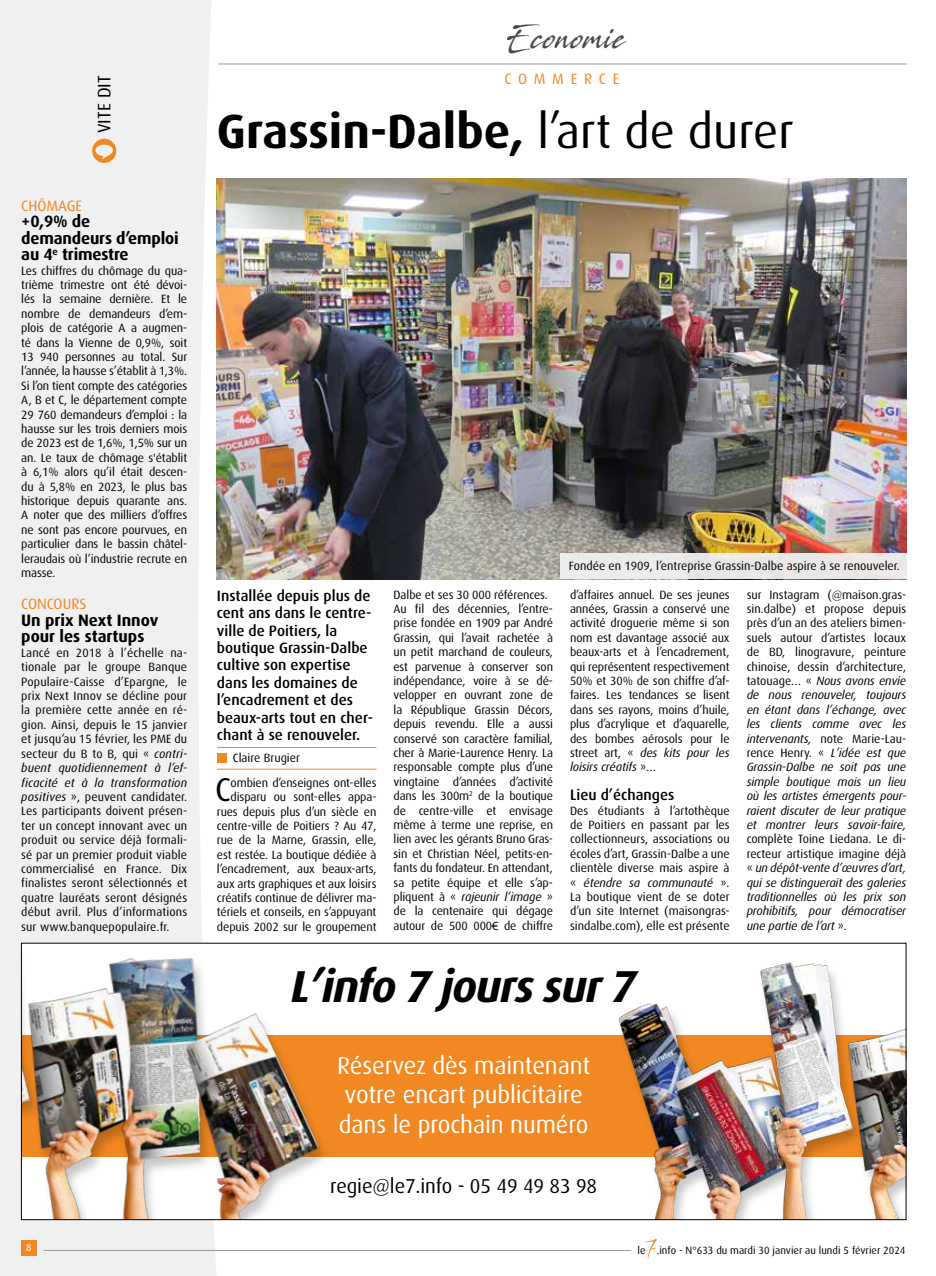
<style>
.page{position:relative;width:936px;height:1276px;background:#fff}
.page>*{position:absolute;margin:0;border:0;box-sizing:border-box;transform-origin:0 0}
.t1{font:700 48px "Dax";color:#000}
.t2{font:italic 700 44.7px "Dax";letter-spacing:-.03em;color:#000}
.t3{font:33px "Dax";color:#000}
.t4{font:30px "Stingray";letter-spacing:.04em;color:#4a4a49;scale:.74 1}
.t5{font:24.3px/29.2px "Dax";letter-spacing:-.005em;color:#fff}
.t6{font:20.1px "Dax";letter-spacing:-.005em;color:#000}
.t7{font:18px "Dax";color:#000}
.t8{font:700 16.5px/16.5px "Dax";letter-spacing:-.01em;color:#000}
.t9{font:500 15px/17.4px "Dax";color:#000}
.t10{font:15px "Dax";color:#f18821}
.t11{font:15px "Dax";letter-spacing:.45em;color:#f18821}
.t12{font:12px/14.4px "Dax";letter-spacing:-.01em;color:#000;text-align:justify}
.t13{font:italic 12px/14.4px "Dax";letter-spacing:-.01em;color:#000;text-align:justify}
.t14{font:10.5px "Dax";color:#000}
.t15{font:10.2px "Dax";color:#fff}
.s1{font-style:italic}
.s2{font-weight:400}
.s3{font-family:"Arial";font-size:11.25px}
.s4{font-style:normal}
</style>
<div class="page">
<svg style="left:0;top:0;width:218px;height:1276px;fill:#f0f0f0"></svg>
<hr style="left:217px;top:747px;width:159px;height:1px;background:#f18825">
<div style="left:217px;top:753px;width:9px;height:10px;background:#f18821"></div>
<hr style="left:217px;top:769px;width:159px;height:1px;background:#f18825">
<svg style="left:92px;top:139px;width:24px;height:24px"></svg>
<img style="left:217px;top:179px;width:689px;height:400px">
<div style="left:560px;top:553px;width:347px;height:26px;background:#ebe8e7"></div>
<div style="left:21px;top:1240px;width:15px;height:15px;background:#f18821"></div>
<hr style="left:218px;top:64px;width:689px;height:1px;background:#9d9d9c">
<hr style="left:44px;top:1250px;width:587px;height:1px;background:#9d9d9c">
<svg style="left:645px;top:1239px;width:12px;height:19px"></svg>
<div style="left:21px;top:1034px;width:885px;height:122px;background:#f18821"></div>
<img style="left:23px;top:945px;width:337px;height:272px">
<img style="left:583px;top:962px;width:321px;height:255px">
<h3 class="t7" style="left:94px;top:133px;width:59px;rotate:-90deg">VITE DIT</h3>
<p class="t10" style="left:21px;top:197px;width:62px">CHÔMAGE</p>
<h3 class="t8" style="left:21px;top:213px;width:159px">+0,9% de demandeurs d’emploi au 4<sup>e</sup> trimestre</h3>
<p class="t12" style="left:21px;top:263px;width:167px">Les chiffres du chômage du qua&shy;trième trimestre ont été dévoi&shy;lés la semaine dernière. Et le nombre de demandeurs d’em&shy;plois de catégorie A a augmen&shy;té dans la Vienne de 0,9%, soit 13 940 personnes au total. Sur l’année, la hausse s’établit à 1,3%.<br>Si l’on tient compte des catégories A, B et C, le département compte 29 760 demandeurs d’emploi : la hausse sur les trois derniers mois de 2023 est de 1,6%, 1,5% sur un an. Le taux de chômage s'établit à 6,1% alors qu’il était descen&shy;du à 5,8% en 2023, le plus bas historique depuis quarante ans.<br>A noter que des milliers d’offres ne sont pas encore pourvues, en particulier dans le bassin châtel&shy;leraudais où l’industrie recrute en masse.</p>
<p class="t10" style="left:21px;top:596px;width:67px">CONCOURS</p>
<h3 class="t8" style="left:21px;top:612px;width:138px">Un prix Next Innov pour les startups</h3>
<p class="t12" style="left:21px;top:645px;width:167px">Lancé en 2018 à l’échelle na&shy;tionale par le groupe Banque Populaire-Caisse d’Epargne, le prix Next Innov se décline pour la première cette année en ré&shy;gion. Ainsi, depuis le 15 janvier et jusqu’au 15 février, les PME du secteur du B to B, qui « <span class="s1">contri&shy;buent quotidiennement à l’ef&shy;ficacité et à la transformation positives</span> », peuvent candidater.<br>Les participants doivent présen&shy;ter un concept innovant avec un produit ou service déjà formali&shy;sé par un premier produit viable commercialisé en France. Dix finalistes seront sélectionnés et quatre lauréats seront désignés début avril. Plus d’informations sur www.banquepopulaire.fr.</p>
<p class="t15" style="left:23px;top:1242px;width:12px">1 08</p>
<h3 class="t4" style="left:508px;top:18px;width:160px">Economie</h3>
<p class="t11" style="left:504px;top:71px;width:116px">COMMERCE</p>
<h1 class="t1" style="left:217px;top:104px;width:578px">Grassin-Dalbe, <span class="s2">l’art de durer</span></h1>
<p class="t9" style="left:217px;top:587px;width:157px">Installée depuis plus de cent ans dans le centre&shy;ville de Poitiers, la boutique Grassin-Dalbe cultive son expertise dans les domaines de l’encadrement et des beaux-arts tout en cher&shy;chant à se renouveler.</p>
<p class="t12" style="left:233px;top:750px;width:69px">Claire Brugier</p>
<h3 class="t3" style="left:215px;top:771px;width:17px">C</h3>
<p class="t12" style="left:217px;top:775px;width:161px;text-align:right">ombien d’enseignes ont-elles disparu ou sont-elles appa&shy;rues depuis plus d’un siècle en centre-ville de Poitiers ? Au 47, rue de la Marne, Grassin, elle, est restée. La boutique dédiée à l’encadrement, aux beaux-arts, aux arts graphiques et aux loisirs créatifs continue de délivrer ma&shy;tériels et conseils, en s’appuyant depuis 2002 sur le groupement</p>
<p class="t12" style="left:568px;top:558px;width:332px">Fondée en 1909, l’entreprise Grassin-Dalbe aspire à se renouveler.</p>
<p class="t12" style="left:393px;top:587px;width:161px;text-align:left">Dalbe et ses 30 000 références.<br>Au fil des décennies, l’entre&shy;prise fondée en 1909 par André<br>Grassin, qui l’avait rachetée à un petit marchand de couleurs, est parvenue à conserver son indépendance, voire à se dé&shy;velopper en ouvrant zone de la République Grassin Décors, depuis revendu. Elle a aussi conservé son caractère familial, cher à Marie-Laurence Henry. La responsable compte plus d’une vingtaine d’années d’activité dans les 300m<sup>2</sup> de la boutique de centre-ville et envisage même à terme une reprise, en lien avec les gérants Bruno Gras&shy;sin et Christian Néel, petits-en&shy;fants du fondateur. En attendant, sa petite équipe et elle s’ap&shy;pliquent à « <span class="s1">rajeunir l’image</span> » de la centenaire qui dégage autour de 500 000<span class="s3">€</span> de chiffre</p>
<p class="t12" style="left:570px;top:587px;width:161px">d’affaires annuel. De ses jeunes années, Grassin a conservé une activité droguerie même si son nom est davantage associé aux beaux-arts et à l’encadrement, qui représentent respectivement 50% et 30% de son chiffre d’af&shy;faires. Les tendances se lisent dans ses rayons, moins d’huile, plus d’acrylique et d’aquarelle, des bombes aérosols pour le street art, « <span class="s1">des kits pour les loisirs créatifs</span> »…</p>
<p class="t9" style="left:570px;top:786px;width:106px">Lieu d’échanges</p>
<p class="t12" style="left:570px;top:803px;width:161px">Des étudiants à l’artothèque de Poitiers en passant par les collectionneurs, associations ou écoles d’art, Grassin-Dalbe a une clientèle diverse mais aspire à « <span class="s1">étendre sa communauté</span> ».<br>La boutique vient de se doter d’un site Internet (maisongras&shy;sindalbe.com), elle est présente</p>
<p class="t13" style="left:746px;top:587px;width:161px"><span class="s4">sur Instagram (@maison.gras&shy;sin.dalbe) et propose depuis près d’un an des ateliers bimen&shy;suels autour d’artistes locaux de BD, linogravure, peinture chinoise, dessin d’architecture, tatouage… «</span> Nous avons envie de nous renouveler, toujours en étant dans l’échange, avec les clients comme avec les intervenants, <span class="s4">note Marie-Lau&shy;rence Henry. «</span> L’idée est que Grassin-Dalbe ne soit pas une simple boutique mais un lieu où les artistes émergents pour&shy;raient discuter de leur pratique et montrer leurs savoir-faire,</p>
<p class="t13" style="left:746px;top:832px;width:161px"><span class="s4">complète Toine Liedana. Le di&shy;recteur artistique imagine déjà «</span> un dépôt-vente d’œuvres d’art, qui se distinguerait des galeries traditionnelles où les prix son prohibitifs, pour démocratiser une partie de l’art <span class="s4">».</span></p>
<h2 class="t2" style="left:291px;top:961px;width:347px">L’info 7 jours sur 7</h2>
<h3 class="t5" style="left:337px;top:1051px;width:255px">Réservez dès maintenant votre encart publicitaire dans le prochain numéro</h3>
<h3 class="t6" style="left:330px;top:1175px;width:268px">regie@le7.info - 05 49 49 83 98</h3>
<p class="t14" style="left:637px;top:1244px;width:269px">le .info - N°633 du mardi 30 janvier au lundi 5 février 2024</p>
</div>
